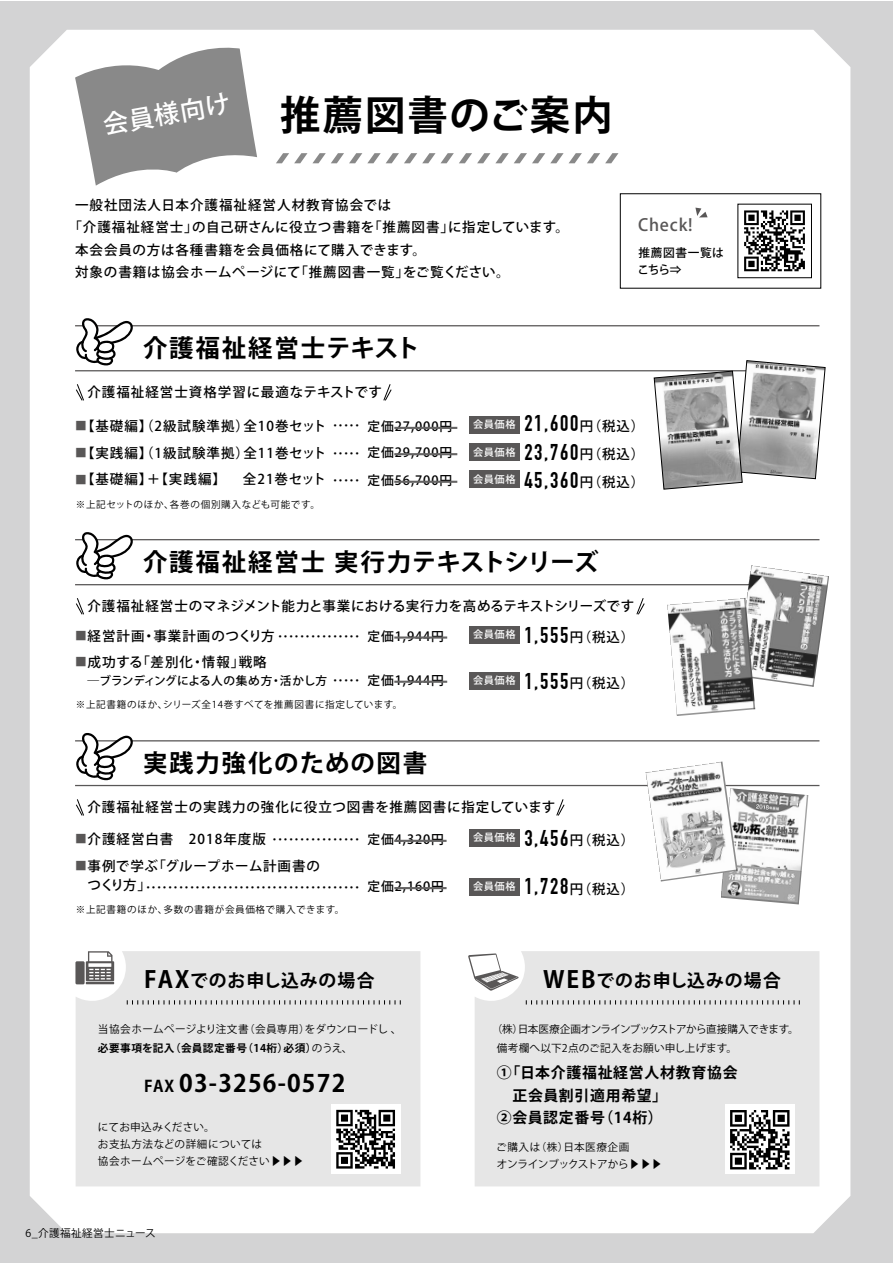
<style>
.page{position:relative;width:893px;height:1263px;background:#fff}
.page>*{position:absolute;margin:0;border:0;box-sizing:border-box;transform-origin:0 0}
.t1{font:700 40.35px "Koz Go Pro";letter-spacing:.05em;color:#000}
.t2{font:500 25.05px "Koz Go Pro";color:#fff}
.t3{font:700 24.45px "Koz Go Pro";letter-spacing:.075em;color:#000}
.t4{font:700 24.45px "Koz Go Pro";letter-spacing:.055em;color:#000}
.t5{font:700 23.85px "Koz Go Pro";letter-spacing:.05em;color:#000}
.t6{font:700 22.35px/45.9px "DIN Condensed";letter-spacing:.075em;color:#000}
.t7{font:700 17.85px "Koz Go Pro";letter-spacing:.055em;color:#000}
.t8{font:500 16.8px "Koz Go Pro";letter-spacing:.05em;color:#595757}
.t9{font:700 14.85px/22.4px "Koz Go Pro";letter-spacing:.05em;color:#000}
.t10{font:500 13.5px "Koz Go Pro";letter-spacing:.065em;color:#000}
.t11{font:500 13.5px "Koz Go Pro";letter-spacing:.025em;color:#000}
.t12{font:500 13.5px/19.2px "Koz Go Pro";letter-spacing:.045em;color:#000}
.t13{font:500 12.75px "Koz Go Pro";letter-spacing:.075em;color:#000}
.t14{font:500 11.7px "Koz Go Pro";letter-spacing:-.005em;color:#000}
.t15{font:500 11.7px/17px "Koz Go Pro";letter-spacing:.05em;color:#000}
.t16{font:10.65px/19.2px "Koz Go Pro";letter-spacing:.005em;color:#000}
.t17{font:10.65px/19.2px "Koz Go Pro";letter-spacing:-.015em;color:#000}
.t18{font:10.65px/17px "Koz Go Pro";letter-spacing:.03em;color:#000}
.t19{font:10.65px/17px "Koz Go Pro";letter-spacing:-.02em;color:#000}
.t20{font:10.65px "Koz Go Pro";letter-spacing:.035em;color:#000}
.t21{font:500 9.6px "Koz Go Pro";color:#000}
.t22{font:9.6px "Koz Go Pro";letter-spacing:.075em;color:#000}
.s1{font-size:11.7px;color:#595757}
.s2{font-family:"Koz Go Pro";font-weight:500;font-size:10.2px;color:#fff}
.s3{font-family:"Koz Go Pro";font-weight:500;font-size:13.5px}
.s4{font-size:23.25px}
.s5{font-weight:700}
.s6{font-size:15.9px}
</style>
<div class="page">
<div style="left:0;top:1px;width:892px;height:1262px;background:#d3d3d4"></div>
<div style="left:30px;top:30px;width:820px;height:1203px;background:#fff"></div>
<svg style="left:75px;top:41px;width:182px;height:145px;background:#afafaf"></svg>
<div style="left:76px;top:951px;width:344px;height:235px;background:#e6e6e6"></div>
<img style="left:721px;top:788px;width:87px;height:116px">
<hr style="left:75px;top:370px;width:744px;height:1px;background:#595757">
<hr style="left:75px;top:325px;width:744px;height:1px;background:#595757">
<div style="left:738px;top:204px;width:74px;height:74px;border:1px solid #000"></div>
<div style="left:331px;top:1105px;width:69px;height:69px;background:#fff"></div>
<svg style="left:276px;top:153px;width:342px;height:10px;background:#d7d7d7"></svg>
<svg style="left:695px;top:208px;width:13px;height:9px"></svg>
<svg style="left:76px;top:318px;width:58px;height:48px;background:#c4c4c4"></svg>
<hr style="left:75px;top:584px;width:744px;height:1px;background:#595757">
<hr style="left:75px;top:785px;width:744px;height:1px;background:#595757">
<div style="left:469px;top:416px;width:50px;height:17px;background:#595757"></div>
<hr style="left:394px;top:427px;width:63px;height:2px;background:#656464">
<div style="left:469px;top:444px;width:50px;height:17px;background:#595757"></div>
<hr style="left:394px;top:453px;width:63px;height:2px;background:#656464">
<div style="left:469px;top:471px;width:50px;height:17px;background:#595757"></div>
<hr style="left:394px;top:481px;width:63px;height:2px;background:#656464">
<svg style="left:75px;top:383px;width:9px;height:18px"></svg>
<svg style="left:383px;top:383px;width:9px;height:18px"></svg>
<hr style="left:75px;top:539px;width:744px;height:1px;background:#595757">
<hr style="left:394px;top:636px;width:53px;height:3px;background:#656464">
<div style="left:469px;top:626px;width:50px;height:17px;background:#595757"></div>
<div style="left:469px;top:672px;width:50px;height:17px;background:#595757"></div>
<hr style="left:394px;top:681px;width:53px;height:2px;background:#656464">
<svg style="left:75px;top:597px;width:9px;height:18px"></svg>
<svg style="left:636px;top:597px;width:9px;height:18px"></svg>
<hr style="left:75px;top:740px;width:744px;height:1px;background:#595757">
<div style="left:469px;top:829px;width:50px;height:17px;background:#595757"></div>
<div style="left:469px;top:878px;width:50px;height:18px;background:#595757"></div>
<hr style="left:394px;top:840px;width:53px;height:2px;background:#656464">
<hr style="left:394px;top:887px;width:53px;height:2px;background:#656464">
<svg style="left:75px;top:798px;width:9px;height:18px"></svg>
<svg style="left:556px;top:798px;width:9px;height:18px"></svg>
<img style="left:645px;top:761px;width:93px;height:120px">
<img style="left:736px;top:565px;width:93px;height:122px">
<img style="left:667px;top:598px;width:88px;height:118px">
<svg style="left:127px;top:1000px;width:274px;height:4px"></svg>
<div style="left:475px;top:951px;width:344px;height:235px;background:#e6e6e6"></div>
<svg style="left:526px;top:1000px;width:274px;height:4px"></svg>
<svg style="left:468px;top:953px;width:51px;height:38px;background:#d7d7d7"></svg>
<svg style="left:76px;top:532px;width:58px;height:48px;background:#c4c4c4"></svg>
<svg style="left:76px;top:733px;width:58px;height:48px;background:#c4c4c4"></svg>
<div style="left:725px;top:1105px;width:69px;height:69px;background:#fff"></div>
<svg style="left:336px;top:1110px;width:59px;height:58px"></svg>
<svg style="left:730px;top:1110px;width:59px;height:59px"></svg>
<div style="left:75px;top:961px;width:10px;height:23px;background:#595757"></div>
<svg style="left:86px;top:951px;width:28px;height:30px"></svg>
<hr style="left:86px;top:982px;width:28px;height:2px;background:#595757">
<svg style="left:744px;top:210px;width:61px;height:61px;background:#7e7e7e"></svg>
<svg style="left:654px;top:360px;width:172px;height:130px;background:#b7b7b7"></svg>
<h2 class="t2" style="left:101px;top:109px;width:130px;rotate:-10deg">会員様向け</h2>
<h1 class="t1" style="left:280px;top:90px;width:334px">推薦図書のご案内</h1>
<p class="t10" style="left:75px;top:196px;width:318px">一般社団法人日本介護福祉経営人材教育協会では</p>
<p class="t10" style="left:69px;top:219px;width:502px">「介護福祉経営士」の自己研さんに役立つ書籍を「推薦図書」に指定しています。</p>
<p class="t10" style="left:75px;top:241px;width:353px">本会会員の方は各種書籍を会員価格にて購入できます。</p>
<p class="t10" style="left:75px;top:263px;width:436px">対象の書籍は協会ホームページにて「推薦図書一覧」をご覧ください。</p>
<h3 class="t3" style="left:143px;top:332px;width:279px">介護福祉経営士テキスト</h3>
<p class="t10" style="left:87px;top:384px;width:296px">介護福祉経営士資格学習に最適なテキストです</p>
<p class="t8" style="left:638px;top:214px;width:56px">Check!</p>
<p class="t15" style="left:637px;top:244px;width:88px">推薦図書一覧はこちら⇒</p>
<p class="t10" style="left:75px;top:417px;width:253px"><span class="s1">■</span>【基礎編】（2級試験準拠）全10巻セット</p>
<p class="t10" style="left:75px;top:444px;width:253px"><span class="s1">■</span>【実践編】（1級試験準拠）全11巻セット</p>
<p class="t10" style="left:75px;top:471px;width:252px"><span class="s1">■</span>【基礎編】＋【実践編】　 全21巻セット</p>
<p class="t22" style="left:76px;top:499px;width:246px">※上記セットのほか、各巻の個別購入なども可能です。</p>
<p class="t21" style="left:330px;top:419px;width:33px">・・・・・</p>
<p class="t21" style="left:330px;top:447px;width:33px">・・・・・</p>
<p class="t21" style="left:330px;top:474px;width:33px">・・・・・</p>
<p class="t13" style="left:367px;top:418px;width:86px">定価27,000円</p>
<h3 class="t6" style="left:473px;top:404px;width:173px"><span class="s2">会員価格</span> 21,600<span class="s3">円（税込）</span></h3>
<p class="t13" style="left:367px;top:445px;width:86px">定価29,700円</p>
<h3 class="t6" style="left:473px;top:432px;width:173px"><sup>会員価格</sup> 23,760<span class="s3">円（税込）</span></h3>
<p class="t13" style="left:367px;top:472px;width:86px">定価56,700円</p>
<h3 class="t6" style="left:473px;top:460px;width:173px"><sup>会員価格</sup> 45,360<span class="s3">円（税込）</span></h3>
<h3 class="t4" style="left:143px;top:546px;width:457px">介護福祉経営士 実行力テキストシリーズ</h3>
<p class="t11" style="left:87px;top:597px;width:548px">介護福祉経営士のマネジメント能力と事業における実行力を高めるテキストシリーズです</p>
<p class="t10" style="left:75px;top:627px;width:201px"><span class="s1">■</span>経営計画・事業計画のつくり方</p>
<p class="t10" style="left:75px;top:653px;width:193px"><span class="s1">■</span>成功する「差別化・情報」戦略</p>
<p class="t14" style="left:88px;top:673px;width:241px">―ブランディングによる人の集め方・活かし方</p>
<p class="t22" style="left:76px;top:698px;width:328px">※上記書籍のほか、シリーズ全14巻すべてを推薦図書に指定しています。</p>
<p class="t13" style="left:367px;top:628px;width:78px">定価1,944円</p>
<p class="t21" style="left:275px;top:630px;width:88px">・・・・・・・・・・・・・・・</p>
<p class="t13" style="left:367px;top:672px;width:78px">定価1,944円</p>
<p class="t21" style="left:330px;top:675px;width:33px">・・・・・</p>
<h3 class="t3" style="left:143px;top:747px;width:286px">実践力強化のための図書</h3>
<h3 class="t6" style="left:473px;top:615px;width:163px"><sup>会員価格</sup> 1,555<span class="s3">円（税込）</span><sup>会員価格</sup> 1,555<span class="s3">円（税込）</span></h3>
<p class="t10" style="left:87px;top:799px;width:469px">介護福祉経営士の実践力の強化に役立つ図書を推薦図書に指定しています</p>
<p class="t10" style="left:75px;top:830px;width:192px"><span class="s1">■</span>介護経営白書　2018年度版</p>
<p class="t12" style="left:87px;top:857px;width:234px;text-indent:-12px"><span class="s1">■</span>事例で学ぶ「グループホーム計画書のつくり方」</p>
<p class="t22" style="left:76px;top:903px;width:270px">※上記書籍のほか、多数の書籍が会員価格で購入できます。</p>
<p class="t21" style="left:270px;top:833px;width:94px">・・・・・・・・・・・・・・・・</p>
<p class="t21" style="left:143px;top:881px;width:220px">・・・・・・・・・・・・・・・・・・・・・・・・・・・・・・・・・・・・・・・</p>
<p class="t13" style="left:367px;top:831px;width:78px">定価4,320円</p>
<p class="t13" style="left:367px;top:878px;width:78px">定価2,160円</p>
<h3 class="t7" style="left:144px;top:969px;width:232px"><span class="s4">FAX</span>でのお申し込みの場合</h3>
<p class="t16" style="left:98px;top:1020px;width:305px">当協会ホームページより注文書（会員専用）をダウンロードし 、<span class="s5">必要事項を記入（会員認定番号（14桁）必須）</span>のうえ、</p>
<h3 class="t5" style="left:144px;top:1068px;width:203px"><span class="s6">FAX</span> 03-3256-0572</h3>
<p class="t18" style="left:98px;top:1119px;width:207px">にてお申込みください。<br>お支払方法などの詳細については<br>協会ホームページをご確認ください▶▶▶</p>
<p class="t20" style="left:26px;top:1227px;width:132px">6_介護福祉経営士ニュース</p>
<h3 class="t6" style="left:473px;top:816px;width:163px;line-height:48.9px"><sup>会員価格</sup> 3,456<span class="s3">円（税込）</span><sup>会員価格</sup> 1,728<span class="s3">円（税込）</span></h3>
<h3 class="t7" style="left:543px;top:969px;width:239px"><span class="s4">WEB</span>でのお申し込みの場合</h3>
<p class="t17" style="left:497px;top:1020px;width:303px;text-indent:-5px">（株）日本医療企画オンラインブックストアから直接購入できます。備考欄へ以下2点のご記入をお願い申し上げます。</p>
<p class="t9" style="left:497px;top:1063px;width:258px">①「日本介護福祉経営人材教育協会　　正会員割引適用希望」<br>②会員認定番号（14桁）</p>
<p class="t19" style="left:496px;top:1139px;width:167px">ご購入は（株）日本医療企画<br>オンラインブックストアから▶▶▶</p>
</div>
